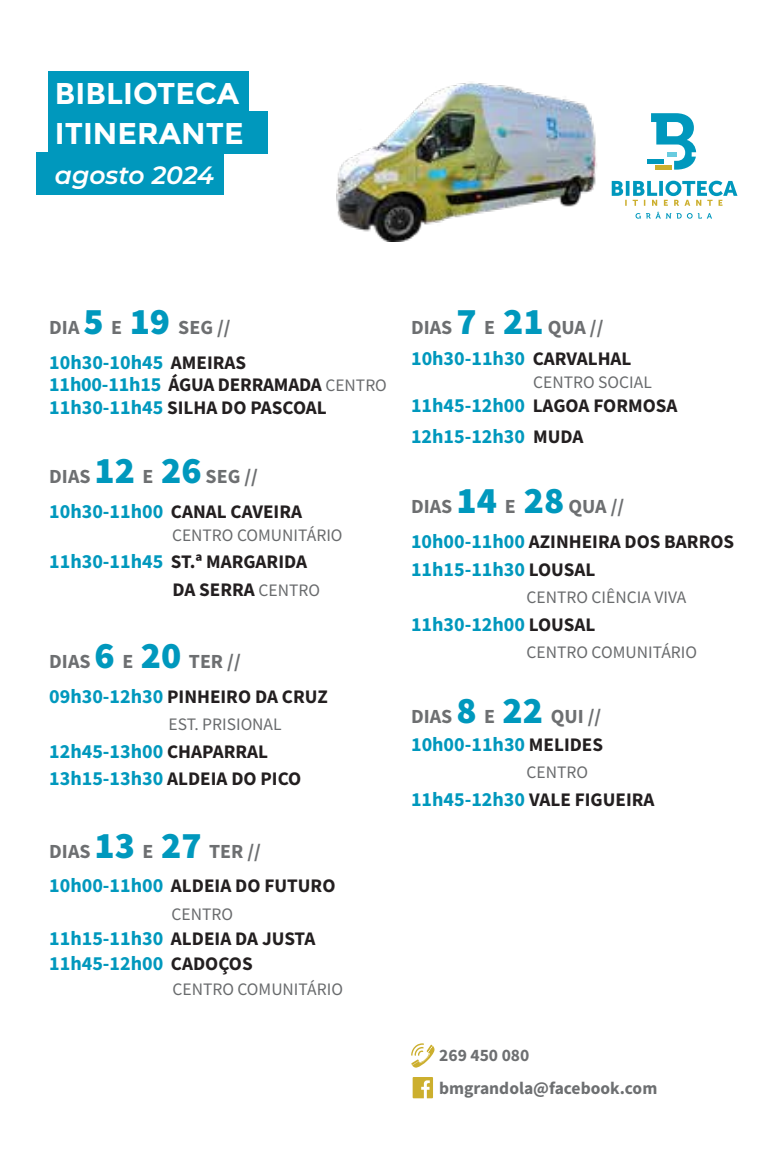
<style>
.page{position:relative;width:780px;height:1170px;background:#fff}
.page>*{position:absolute;margin:0;border:0;box-sizing:border-box;transform-origin:0 0}
.t1{font:700 30px/40px "Montserrat";color:#fff}
.t2{font:italic 600 25px "Montserrat";color:#fff}
.t3{font:700 20px/34.5px "Source Sans Pro";color:#0098bd}
.t4{font:700 20px "Source Sans Pro";color:#6d6f71}
.t5{font:700 19.25px/22.5px "Source Sans Pro";color:#231f20}
.t6{font:17.5px "Source Sans Pro";color:#696b6d}
.t7{font:700 17.5px/32.5px "Source Sans Pro";color:#6d6f71}
.s1{color:#6d6f71}
.s2{font-weight:900;font-size:37.5px}
.s3{font-size:19.25px;color:#231f20}
.s4{font-size:20px;color:#0098bd}
.s5{font-weight:400;font-size:17.5px;color:#696b6d}
.s6{font-weight:900;font-size:37.5px;color:#0098bd}
</style>
<div class="page">
<div style="left:49px;top:71px;width:200px;height:42px;background:#0098bd"></div>
<div style="left:49px;top:112px;width:219px;height:42px;background:#0098bd"></div>
<div style="left:36px;top:152px;width:187px;height:43px;background:#0098bd"></div>
<img style="left:336px;top:82px;width:261px;height:160px">
<svg style="left:651px;top:113px;width:45px;height:57px"></svg>
<div style="left:655px;top:165px;width:16px;height:5px;background:#ccaf2e"></div>
<hr style="left:646px;top:159px;width:17px;height:4px;background:#0098bd">
<div style="left:667px;top:152px;width:9px;height:5px;background:#68cbdf"></div>
<svg style="left:611px;top:181px;width:126px;height:25px"></svg>
<svg style="left:635px;top:212px;width:77px;height:7px"></svg>
<svg style="left:412px;top:1077px;width:21px;height:21px"></svg>
<svg style="left:411px;top:1043px;width:23px;height:24px"></svg>
<h1 class="t1" style="left:55px;top:73px;width:190px">BIBLIOTECA<br>ITINERANTE</h1>
<p class="t2" style="left:55px;top:157px;width:161px">agosto 2024</p>
<p class="t3" style="left:49px;top:310px;width:198px"><span class="s1">DIA</span> <span class="s2">5</span> <span class="s1">E</span> <span class="s2">19</span> <span class="s1">SEG //<br></span>10h30-10h45 <span class="s3">AMEIRAS</span></p>
<p class="t5" style="left:49px;top:373px;width:339px"><span class="s4">11h00-11h15</span> ÁGUA DERRAMADA <span class="s5">CENTRO<br></span><span class="s4">11h30-11h45</span> SILHA DO PASCOAL</p>
<p class="t4" style="left:49px;top:462px;width:210px">DIAS <span class="s6">12</span> E <span class="s6">26</span> SEG //</p>
<p class="t5" style="left:49px;top:499px;width:254px"><span class="s4">10h30-11h00</span> CANAL CAVEIRA</p>
<p class="t6" style="left:172px;top:523px;width:172px">CENTRO COMUNITÁRIO</p>
<p class="t5" style="left:172px;top:547px;width:149px;line-height:27.5px;text-indent:-123px"><span class="s4">11h30-11h45</span> ST.ª MARGARIDA<br>DA SERRA <span class="s5">CENTRO</span></p>
<p class="t4" style="left:49px;top:648px;width:193px">DIAS <span class="s6">6</span> E <span class="s6">20</span> TER //</p>
<p class="t5" style="left:49px;top:684px;width:280px"><span class="s4">09h30-12h30</span> PINHEIRO DA CRUZ</p>
<p class="t6" style="left:169px;top:713px;width:114px">EST. PRISIONAL</p>
<p class="t3" style="left:49px;top:733px;width:220px">12h45-13h00 <span class="s3">CHAPARRAL</span></p>
<p class="t5" style="left:49px;top:767px;width:253px"><span class="s4">13h15-13h30</span> ALDEIA DO PICO</p>
<p class="t4" style="left:49px;top:837px;width:213px">DIAS <span class="s6">13</span> E <span class="s6">27</span> TER //</p>
<p class="t5" style="left:49px;top:874px;width:288px"><span class="s4">10h00-11h00</span> ALDEIA DO FUTURO</p>
<p class="t6" style="left:171px;top:902px;width:63px">CENTRO</p>
<p class="t5" style="left:49px;top:927px;width:268px"><span class="s4">11h15-11h30</span> ALDEIA DA JUSTA</p>
<p class="t3" style="left:49px;top:945px;width:205px">11h45-12h00 <span class="s3">CADOÇOS</span></p>
<p class="t6" style="left:172px;top:977px;width:172px">CENTRO COMUNITÁRIO</p>
<p class="t3" style="left:411px;top:311px;width:222px;line-height:31px"><span class="s1">DIAS</span> <span class="s2">7</span> <span class="s1">E</span> <span class="s2">21</span> <span class="s1">QUA //<br></span>10h30-11h30 <span class="s3">CARVALHAL</span></p>
<p class="t6" style="left:533px;top:371px;width:120px">CENTRO SOCIAL</p>
<p class="t5" style="left:411px;top:394px;width:268px"><span class="s4">11h45-12h00</span> LAGOA FORMOSA</p>
<p class="t3" style="left:411px;top:419px;width:174px">12h15-12h30 <span class="s3">MUDA</span></p>
<p class="t4" style="left:411px;top:493px;width:215px">DIAS <span class="s6">14</span> E <span class="s6">28</span> QUA //</p>
<p class="t5" style="left:411px;top:530px;width:324px"><span class="s4">10h00-11h00</span> AZINHEIRA DOS BARROS</p>
<p class="t3" style="left:411px;top:551px;width:186px">11h15-11h30 <span class="s3">LOUSAL</span></p>
<p class="t6" style="left:526px;top:586px;width:161px">CENTRO CIÊNCIA VIVA</p>
<p class="t3" style="left:411px;top:606px;width:186px">11h30-12h00 <span class="s3">LOUSAL</span></p>
<p class="t6" style="left:526px;top:641px;width:172px">CENTRO COMUNITÁRIO</p>
<p class="t3" style="left:411px;top:702px;width:193px;line-height:27.5px"><span class="s1">DIAS</span> <span class="s2">8</span> <span class="s1">E</span> <span class="s2">22</span> <span class="s1">QUI //<br></span>10h00-11h30 <span class="s3">MELIDES</span></p>
<p class="t6" style="left:526px;top:761px;width:63px">CENTRO</p>
<p class="t5" style="left:411px;top:787px;width:245px"><span class="s4">11h45-12h30</span> VALE FIGUEIRA</p>
<p class="t7" style="left:439px;top:1038px;width:220px">269 450 080 bmgrandola@facebook.com</p>
</div>
